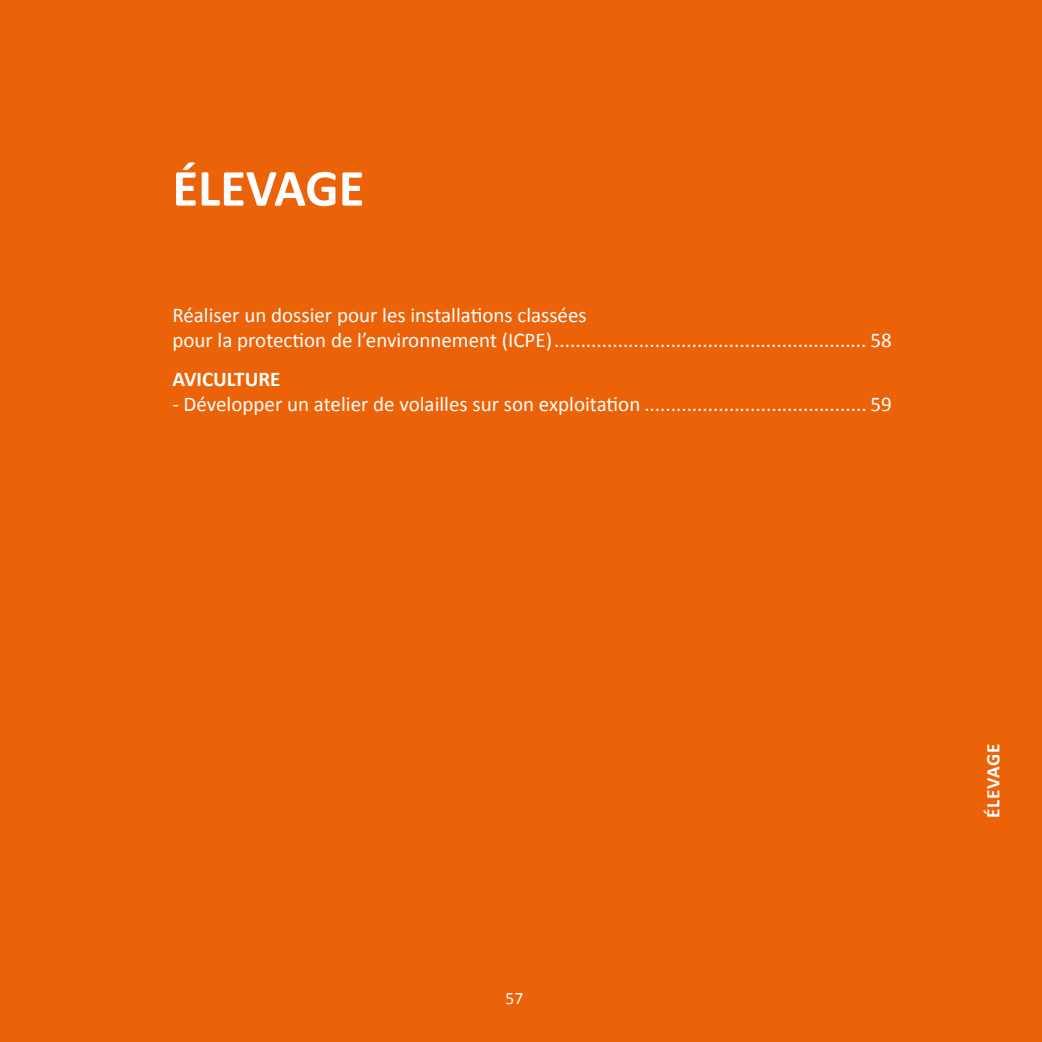
<style>
.page{position:relative;width:1042px;height:1042px;background:#eb6209}
.page>*{position:absolute;margin:0;border:0;box-sizing:border-box;transform-origin:0 0}
.t1{font:700 52.5px "Calibri";color:#fff}
.t2{font:21px/24.5px "Calibri";color:#fff}
.t3{font:700 21px "Calibri";color:#fff}
.t4{font:700 19.25px "Calibri";letter-spacing:.04em;color:#fff}
.t5{font:17.5px "Calibri";color:#fff}
</style>
<div class="page">
<h1 class="t1" style="left:172px;top:155px;width:193px">ÉLEVAGE</h1>
<p class="t2" style="left:172px;top:303px;width:721px">Réaliser un dossier pour les installations classées<br>pour la protection de l’environnement (ICPE)........................................................... 58</p>
<p class="t3" style="left:172px;top:366px;width:110px">AVICULTURE</p>
<p class="t2" style="left:172px;top:391px;width:721px">- Développer un atelier de volailles sur son exploitation .......................................... 59</p>
<p class="t5" style="left:505px;top:987px;width:19px">57</p>
<p class="t4" style="left:981px;top:818px;width:76px;rotate:-90deg">ÉLEVAGE</p>
</div>
